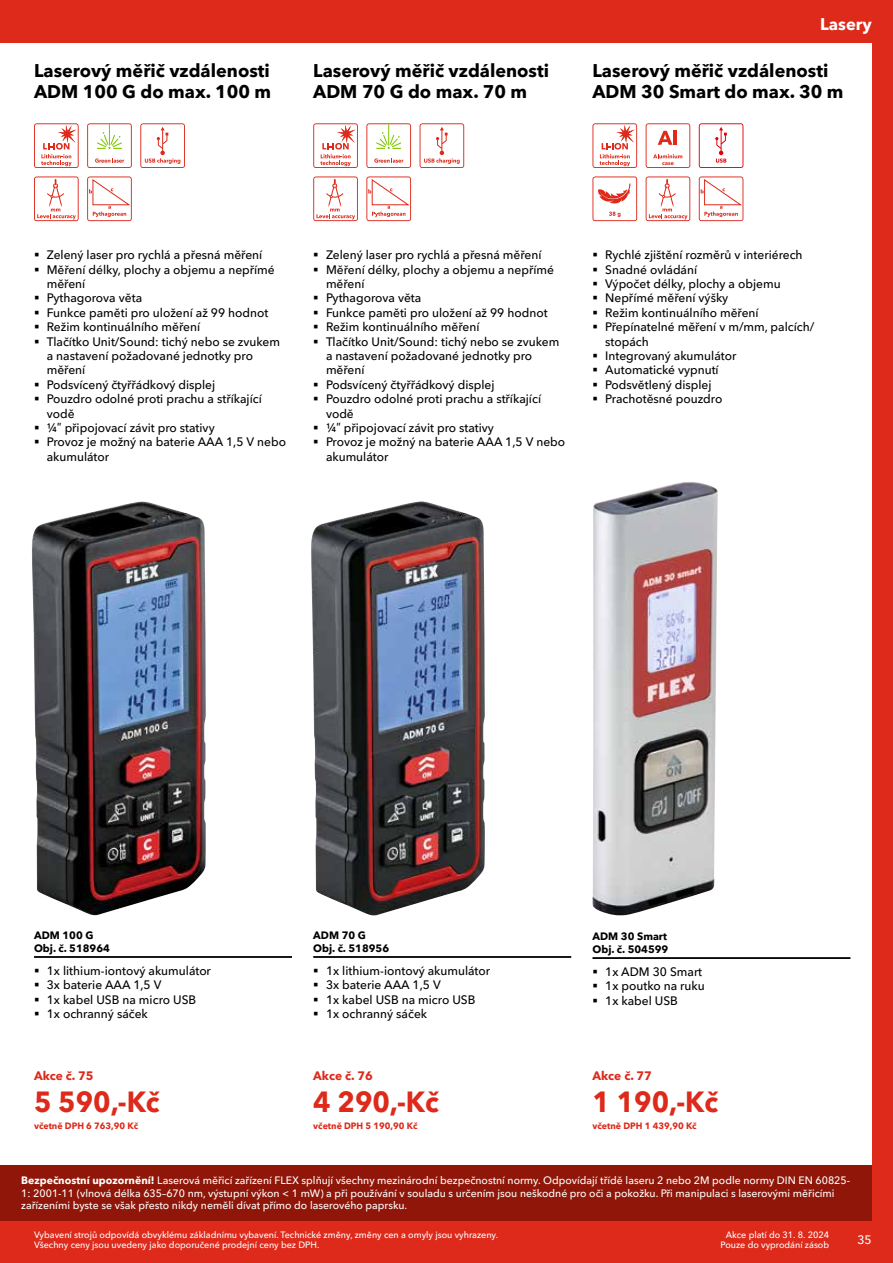
<style>
.page{position:relative;width:893px;height:1263px;background:#dd2a1b}
.page>*{position:absolute;margin:0;border:0;box-sizing:border-box;transform-origin:0 0}
.t1{font:700 28.5px "Avenir Next W1 G";color:#dd2a1b;scale:.95 1}
.t2{font:700 18px/21px "Avenir Next W1 G";color:#000}
.t3{font:700 16.5px "Avenir Next W1 G";color:#fff}
.t4{font:500 12px/14.4px "Avenir Next W1 G";color:#000}
.t5{font:700 12px "Avenir Next W1 G";color:#dd2a1b}
.t6{font:500 12px "Avenir Next W1 G";color:#fff}
.t7{font:500 10.5px/12.6px "Avenir Next W1 G";color:#fff}
.t8{font:700 10.5px/12.6px "Avenir Next W1 G";color:#000}
.t9{font:500 9px/10.8px "Avenir Next W1 G";color:#fff;text-align:center}
.t10{font:700 9px "Avenir Next W1 G";color:#dd2a1b}
.s1{font-weight:700}
</style>
<div class="page">
<div style="left:0;top:43px;width:872px;height:1177px;background:#fff"></div>
<div style="left:0;top:1165px;width:872px;height:55px;background:#8f1608"></div>
<hr style="left:592px;top:957px;width:258px;height:2px;background:#000">
<hr style="left:34px;top:956px;width:258px;height:2px;background:#000">
<hr style="left:313px;top:956px;width:258px;height:2px;background:#000">
<img style="left:592px;top:482px;width:126px;height:434px">
<img style="left:311px;top:501px;width:174px;height:414px">
<img style="left:32px;top:501px;width:174px;height:414px">
<svg style="left:699px;top:123px;width:44px;height:45px"></svg>
<svg style="left:646px;top:123px;width:44px;height:45px"></svg>
<hr style="left:673px;top:130px;width:4px;height:15px;background:#dd2a1b">
<svg style="left:592px;top:123px;width:45px;height:45px"></svg>
<svg style="left:592px;top:176px;width:45px;height:45px"></svg>
<svg style="left:646px;top:176px;width:44px;height:45px"></svg>
<svg style="left:699px;top:176px;width:44px;height:45px"></svg>
<svg style="left:34px;top:123px;width:45px;height:45px"></svg>
<svg style="left:140px;top:123px;width:45px;height:45px"></svg>
<svg style="left:87px;top:123px;width:45px;height:45px"></svg>
<svg style="left:34px;top:176px;width:45px;height:45px"></svg>
<svg style="left:87px;top:176px;width:45px;height:45px"></svg>
<svg style="left:313px;top:123px;width:45px;height:45px"></svg>
<svg style="left:420px;top:123px;width:44px;height:45px"></svg>
<svg style="left:366px;top:123px;width:45px;height:45px"></svg>
<svg style="left:313px;top:176px;width:45px;height:45px"></svg>
<svg style="left:366px;top:176px;width:45px;height:45px"></svg>
<h2 class="t2" style="left:34px;top:59px;width:239px">Laserový měřič vzdálenosti<br>ADM 100 G do max. 100 m</h2>
<h2 class="t2" style="left:313px;top:59px;width:237px">Laserový měřič vzdálenosti<br>ADM 70 G do max. 70 m</h2>
<h3 class="t3" style="left:820px;top:11px;width:53px">Lasery</h3>
<h2 class="t2" style="left:592px;top:59px;width:253px">Laserový měřič vzdálenosti<br>ADM 30 Smart do max. 30 m</h2>
<p class="t4" style="left:47px;top:247px;width:241px">Zelený laser pro rychlá a přesná měření<br>Měření délky, plochy a objemu a nepřímé měření<br>Pythagorova věta<br>Funkce paměti pro uložení až 99 hodnot<br>Režim kontinuálního měření<br>Tlačítko Unit/Sound: tichý nebo se zvukem a nastavení požadované jednotky pro měření<br>Podsvícený čtyřřádkový displej<br>Pouzdro odolné proti prachu a stříkající vodě<br>¼″ připojovací závit pro stativy<br>Provoz je možný na baterie AAA 1,5 V nebo akumulátor</p>
<p class="t4" style="left:326px;top:247px;width:241px">Zelený laser pro rychlá a přesná měření<br>Měření délky, plochy a objemu a nepřímé měření<br>Pythagorova věta<br>Funkce paměti pro uložení až 99 hodnot<br>Režim kontinuálního měření<br>Tlačítko Unit/Sound: tichý nebo se zvukem a nastavení požadované jednotky pro měření<br>Podsvícený čtyřřádkový displej<br>Pouzdro odolné proti prachu a stříkající vodě<br>¼″ připojovací závit pro stativy<br>Provoz je možný na baterie AAA 1,5 V nebo akumulátor</p>
<p class="t4" style="left:605px;top:247px;width:211px">Rychlé zjištění rozměrů v interiérech<br>Snadné ovládání<br>Výpočet délky, plochy a objemu<br>Nepřímé měření výšky<br>Režim kontinuálního měření<br>Přepínatelné měření v m/mm, palcích/ stopách<br>Integrovaný akumulátor<br>Automatické vypnutí<br>Podsvětlený displej<br>Prachotěsné pouzdro</p>
<p class="t8" style="left:34px;top:928px;width:77px">ADM 100 G<br>Obj. č. 518964</p>
<p class="t4" style="left:47px;top:962px;width:166px">1x lithium-iontový akumulátor<br>3x baterie AAA 1,5 V<br>1x kabel USB na micro USB<br>1x ochranný sáček</p>
<p class="t5" style="left:34px;top:1066px;width:61px">Akce č. 75</p>
<h1 class="t1" style="left:34px;top:1079px;width:134px">5 590,-Kč</h1>
<p class="t10" style="left:34px;top:1118px;width:106px">včetně DPH 6 763,90 Kč</p>
<p class="t8" style="left:313px;top:928px;width:77px">ADM 70 G<br>Obj. č. 518956</p>
<p class="t4" style="left:326px;top:962px;width:166px">1x lithium-iontový akumulátor<br>3x baterie AAA 1,5 V<br>1x kabel USB na micro USB<br>1x ochranný sáček</p>
<p class="t5" style="left:313px;top:1066px;width:61px">Akce č. 76</p>
<h1 class="t1" style="left:313px;top:1079px;width:134px">4 290,-Kč</h1>
<p class="t10" style="left:313px;top:1118px;width:106px">včetně DPH 5 190,90 Kč</p>
<p class="t8" style="left:592px;top:929px;width:77px">ADM 30 Smart<br>Obj. č. 504599</p>
<p class="t4" style="left:605px;top:963px;width:101px">1x ADM 30 Smart<br>1x poutko na ruku<br>1x kabel USB</p>
<p class="t5" style="left:592px;top:1066px;width:61px">Akce č. 77</p>
<h1 class="t1" style="left:592px;top:1079px;width:134px">1 190,-Kč</h1>
<p class="t10" style="left:592px;top:1118px;width:106px">včetně DPH 1 439,90 Kč</p>
<p class="t7" style="left:21px;top:1173px;width:830px"><span class="s1">Bezpečnostní upozornění!</span> Laserová měřicí zařízení FLEX splňují všechny mezinárodní bezpečnostní normy. Odpovídají třídě laseru 2 nebo 2M podle normy DIN EN 60825-<br>1: 2001-11 (vlnová délka 635–670 nm, výstupní výkon &lt; 1 mW) a při používání v souladu s určením jsou neškodné pro oči a pokožku. Při manipulaci s laserovými měřicími zařízeními byste se však přesto nikdy neměli dívat přímo do laserového paprsku.</p>
<p class="t9" style="left:34px;top:1228px;width:466px;text-align:left">Vybavení strojů odpovídá obvyklému základnímu vybavení. Technické změny, změny cen a omyly jsou vyhrazeny.<br>Všechny ceny jsou uvedeny jako doporučené prodejní ceny bez DPH.</p>
<p class="t9" style="left:721px;top:1228px;width:110px">Akce platí do 31. 8. 2024<br>Pouze do vyprodání zásob</p>
<p class="t6" style="left:857px;top:1230px;width:16px">35</p>
</div>
